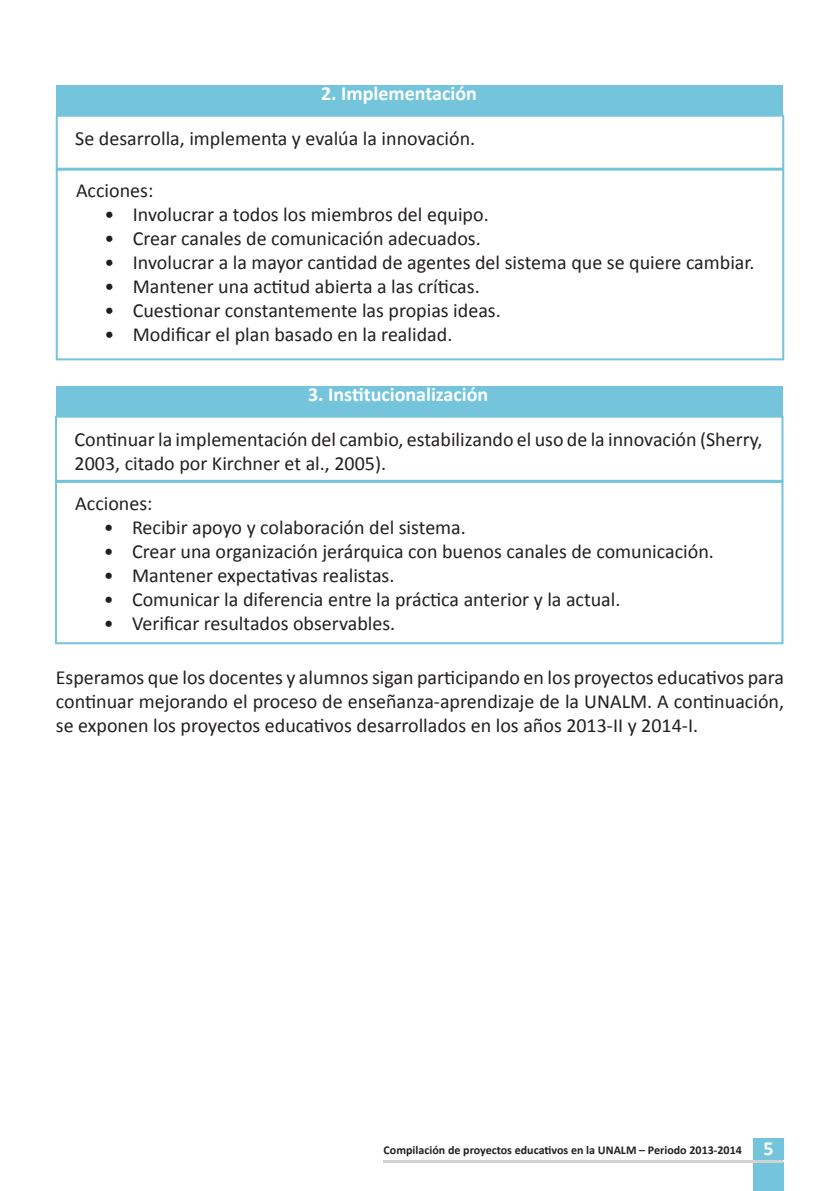
<style>
.page{position:relative;width:840px;height:1191px;background:#fff}
.page>*{position:absolute;margin:0;border:0;box-sizing:border-box;transform-origin:0 0}
.t1{font:20px/24px "Calibri";color:#231f20}
.t2{font:700 20px "Calibri";color:#fff}
.t3{font:700 12px "Calibri";color:#231f20}
.s1{font-size:20px;color:#fff}
</style>
<div class="page">
<div style="left:753px;top:1162px;width:30px;height:29px;background:#74c5dc"></div>
<div style="left:753px;top:1138px;width:30px;height:22px;background:#74c5dc"></div>
<hr style="left:383px;top:1160px;width:399px;height:2px;background:#d1d2d4">
<div style="left:57px;top:85px;width:725px;height:31px;background:#74c5dc"></div>
<div style="left:56px;top:386px;width:726px;height:30px;background:#74c5dc"></div>
<div style="left:56px;top:115px;width:727px;height:55px;border:2px solid #74c5dc"></div>
<div style="left:55px;top:415px;width:728px;height:67px;border:2px solid #74c5dc"></div>
<div style="left:56px;top:169px;width:727px;height:191px;border:2px solid #74c5dc"></div>
<div style="left:55px;top:481px;width:728px;height:163px;border:2px solid #74c5dc"></div>
<p class="t2" style="left:321px;top:81px;width:157px">2. Implementación</p>
<p class="t1" style="left:75px;top:126px;width:401px">Se desarrolla, implementa y evalúa la innovación.</p>
<p class="t1" style="left:76px;top:179px;width:79px">Acciones:</p>
<p class="t1" style="left:104px;top:203px;width:385px">• Involucrar a todos los miembros del equipo.</p>
<p class="t1" style="left:104px;top:227px;width:377px">• Crear canales de comunicación adecuados.</p>
<p class="t1" style="left:104px;top:251px;width:651px">• Involucrar a la mayor cantidad de agentes del sistema que se quiere cambiar.</p>
<p class="t1" style="left:104px;top:275px;width:376px">• Mantener una actitud abierta a las críticas.</p>
<p class="t1" style="left:104px;top:299px;width:397px">• Cuestionar constantemente las propias ideas.</p>
<p class="t1" style="left:104px;top:323px;width:349px">• Modificar el plan basado en la realidad.</p>
<p class="t2" style="left:308px;top:381px;width:182px">3. Institucionalización</p>
<p class="t1" style="left:74px;top:427px;width:689px">Continuar la implementación del cambio, estabilizando el uso de la innovación (Sherry,<br>2003, citado por Kirchner et al., 2005).</p>
<p class="t1" style="left:75px;top:491px;width:79px">Acciones:</p>
<p class="t1" style="left:104px;top:515px;width:363px">• Recibir apoyo y colaboración del sistema.</p>
<p class="t1" style="left:104px;top:539px;width:611px">• Crear una organización jerárquica con buenos canales de comunicación.</p>
<p class="t1" style="left:104px;top:563px;width:292px">• Mantener expectativas realistas.</p>
<p class="t1" style="left:104px;top:587px;width:518px">• Comunicar la diferencia entre la práctica anterior y la actual.</p>
<p class="t1" style="left:104px;top:611px;width:293px">• Verificar resultados observables.</p>
<p class="t1" style="left:56px;top:665px;width:729px;text-align:justify">Esperamos que los docentes y alumnos sigan participando en los proyectos educativos para continuar mejorando el proceso de enseñanza-aprendizaje de la UNALM. A continuación, se exponen los proyectos educativos desarrollados en los años 2013-II y 2014-I.</p>
<p class="t3" style="left:383px;top:1142px;width:391px">Compilación de proyectos educativos en la UNALM – Periodo 2013-2014 <span class="s1">5</span></p>
</div>
